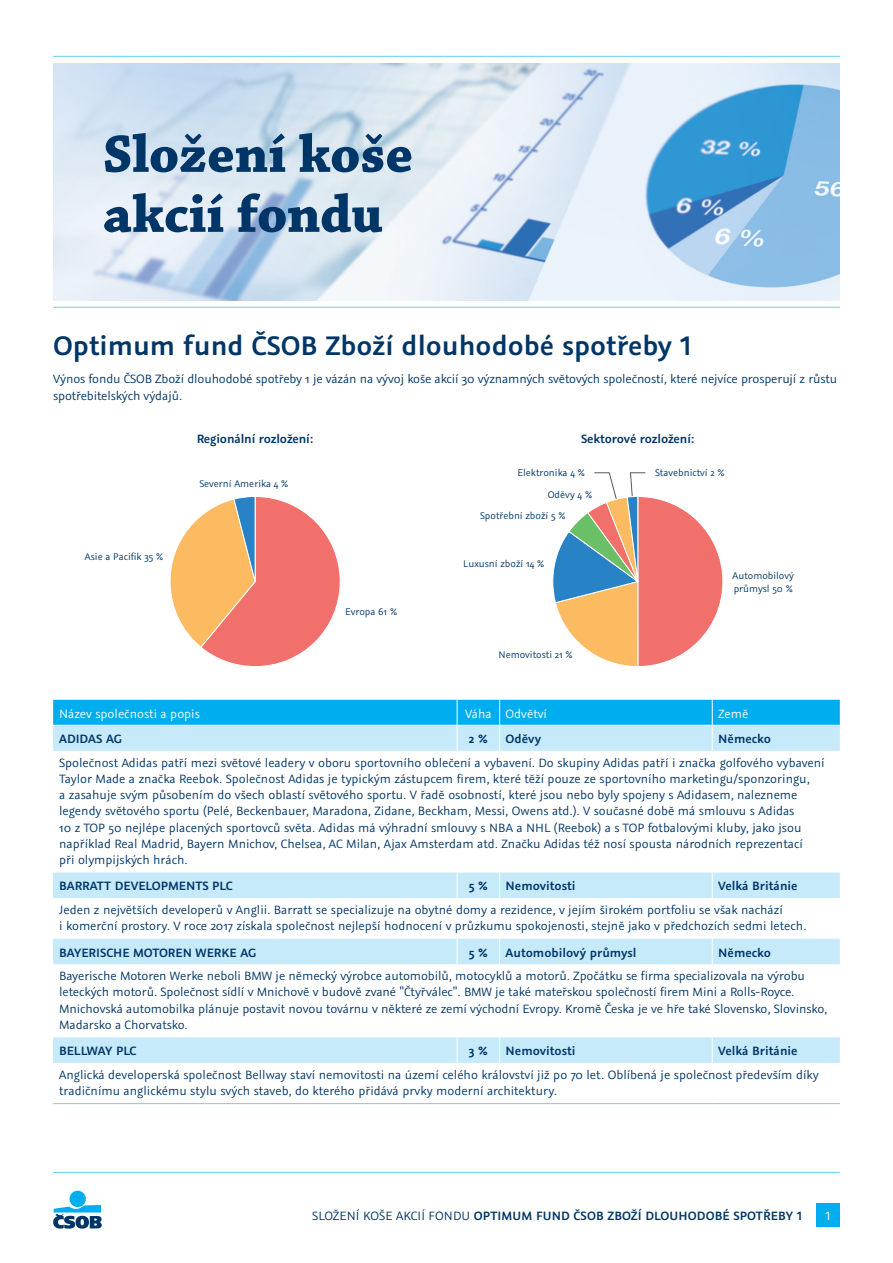
<style>
.page{position:relative;width:893px;height:1263px;background:#fff}
.page>*{position:absolute;margin:0;border:0;box-sizing:border-box;transform-origin:0 0}
.t1{font:600 30px "Graublau Sans";color:#003667}
.t2{font:13.5px/16.2px "Graublau Sans";color:#003667}
.normal_text{font:600 13.5px "Graublau Sans";color:#003667}
.normal_text-2{font:13.5px "Graublau Sans";color:#fff}
.popis_grafu_grb{font:10.8px/12.9px "Graublau Sans";color:#003667}
.s1{font-weight:400}
</style>
<div class="page">
<div style="left:69px;top:1191px;width:17px;height:16px;background:#00aeef;border-radius:50%"></div>
<svg style="left:53px;top:1205px;width:49px;height:23px"></svg>
<hr style="left:53px;top:1172px;width:787px;height:1px;background:#6bcff6">
<div style="left:816px;top:1203px;width:24px;height:24px;background:#00aeef"></div>
<hr style="left:53px;top:56px;width:787px;height:1px;background:#6bcff6">
<hr style="left:53px;top:307px;width:787px;height:1px;background:#6bcff6">
<img style="left:53px;top:63px;width:787px;height:238px">
<hr style="left:64px;top:120px;width:765px;height:1px;background:#6bcff6">
<svg style="left:105px;top:133px;width:180px;height:39px;background:#7092b0"></svg>
<svg style="left:299px;top:133px;width:112px;height:39px;background:#7394af"></svg>
<svg style="left:104px;top:193px;width:119px;height:39px;background:#7f9cb6"></svg>
<svg style="left:238px;top:193px;width:144px;height:39px;background:#6c8eae"></svg>
<svg style="left:53px;top:872px;width:787px;height:191px"></svg>
<svg style="left:457px;top:939px;width:1px;height:25px"></svg>
<svg style="left:499px;top:939px;width:1px;height:25px"></svg>
<svg style="left:712px;top:939px;width:1px;height:25px"></svg>
<svg style="left:457px;top:872px;width:1px;height:26px"></svg>
<svg style="left:499px;top:872px;width:1px;height:26px"></svg>
<svg style="left:712px;top:872px;width:1px;height:26px"></svg>
<svg style="left:457px;top:1037px;width:1px;height:26px"></svg>
<svg style="left:499px;top:1037px;width:1px;height:26px"></svg>
<svg style="left:712px;top:1037px;width:1px;height:26px"></svg>
<svg style="left:53px;top:700px;width:787px;height:51px;background:#64ccf4"></svg>
<hr style="left:53px;top:725px;width:404px;height:1px;background:#fff">
<hr style="left:457px;top:725px;width:43px;height:1px;background:#fff">
<hr style="left:500px;top:725px;width:212px;height:1px;background:#fff">
<hr style="left:712px;top:725px;width:128px;height:1px;background:#fff">
<hr style="left:53px;top:1103px;width:404px;height:1px;background:#6bcff6">
<hr style="left:457px;top:1103px;width:43px;height:1px;background:#6bcff6">
<hr style="left:500px;top:1103px;width:212px;height:1px;background:#6bcff6">
<hr style="left:712px;top:1103px;width:128px;height:1px;background:#6bcff6">
<svg style="left:170px;top:496px;width:170px;height:170px"></svg>
<svg style="left:552px;top:472px;width:171px;height:194px"></svg>
<p class="t1" style="left:53px;top:326px;width:640px">Optimum fund ČSOB Zboží dlouhodobé spotřeby 1</p>
<p class="t2" style="left:53px;top:371px;width:786px">Výnos fondu ČSOB Zboží dlouhodobé spotřeby 1 je vázán na vývoj koše akcií 30 významných světových společností, které nejvíce prosperují z růstu spotřebitelských výdajů.</p>
<p class="normal_text" style="left:197px;top:430px;width:118px">Regionální rozložení:</p>
<p class="normal_text" style="left:581px;top:430px;width:115px">Sektorové rozložení:</p>
<p class="popis_grafu_grb" style="left:85px;top:550px;width:80px">Asie a Pacifik 35 %</p>
<p class="popis_grafu_grb" style="left:199px;top:477px;width:90px">Severní Amerika 4 %</p>
<p class="popis_grafu_grb" style="left:345px;top:605px;width:53px">Evropa 61 %</p>
<p class="popis_grafu_grb" style="left:517px;top:467px;width:69px">Elektronika 4 %</p>
<p class="popis_grafu_grb" style="left:548px;top:488px;width:46px">Oděvy 4 %</p>
<p class="popis_grafu_grb" style="left:480px;top:509px;width:87px">Spotřební zboží 5 %</p>
<p class="popis_grafu_grb" style="left:463px;top:557px;width:83px">Luxusní zboží 14 %</p>
<p class="popis_grafu_grb" style="left:498px;top:648px;width:76px">Nemovitosti 21 %</p>
<p class="popis_grafu_grb" style="left:655px;top:467px;width:71px">Stavebnictví 2 %</p>
<p class="popis_grafu_grb" style="left:732px;top:569px;width:63px">Automobilový průmysl 50 %</p>
<p class="normal_text-2" style="left:59px;top:705px;width:142px">Název společnosti a popis</p>
<p class="normal_text-2" style="left:465px;top:705px;width:28px">Váha</p>
<p class="normal_text-2" style="left:506px;top:705px;width:43px">Odvětví</p>
<p class="normal_text-2" style="left:718px;top:705px;width:32px">Země</p>
<p class="normal_text" style="left:59px;top:730px;width:64px">ADIDAS AG</p>
<p class="normal_text" style="left:469px;top:730px;width:20px">2 %</p>
<p class="normal_text" style="left:506px;top:730px;width:37px">Oděvy</p>
<p class="normal_text" style="left:718px;top:730px;width:54px">Německo</p>
<p class="t2" style="left:59px;top:754px;width:767px">Společnost Adidas patří mezi světové leadery v oboru sportovního oblečení a vybavení. Do skupiny Adidas patří i značka golfového vybavení Taylor Made a značka Reebok. Společnost Adidas je typickým zástupcem firem, které těží pouze ze sportovního marketingu/sponzoringu,<br>a zasahuje svým působením do všech oblastí světového sportu. V řadě osobností, které jsou nebo byly spojeny s Adidasem, nalezneme legendy světového sportu (Pelé, Beckenbauer, Maradona, Zidane, Beckham, Messi, Owens atd.). V současné době má smlouvu s Adidas<br>10 z TOP 50 nejlépe placených sportovců světa. Adidas má výhradní smlouvy s NBA a NHL (Reebok) a s TOP fotbalovými kluby, jako jsou například Real Madrid, Bayern Mnichov, Chelsea, AC Milan, Ajax Amsterdam atd. Značku Adidas též nosí spousta národních reprezentací<br>při olympijských hrách.</p>
<p class="normal_text" style="left:59px;top:877px;width:175px">BARRATT DEVELOPMENTS PLC</p>
<p class="normal_text" style="left:469px;top:877px;width:21px">5 %</p>
<p class="normal_text" style="left:506px;top:877px;width:71px">Nemovitosti</p>
<p class="normal_text" style="left:718px;top:877px;width:81px">Velká Británie</p>
<p class="t2" style="left:59px;top:902px;width:749px">Jeden z největších developerů v Anglii. Barratt se specializuje na obytné domy a rezidence, v jejím širokém portfoliu se však nachází<br>i komerční prostory. V roce 2017 získala společnost nejlepší hodnocení v průzkumu spokojenosti, stejně jako v předchozích sedmi letech.</p>
<p class="normal_text" style="left:59px;top:944px;width:199px">BAYERISCHE MOTOREN WERKE AG</p>
<p class="normal_text" style="left:469px;top:944px;width:21px">5 %</p>
<p class="normal_text" style="left:506px;top:944px;width:132px">Automobilový průmysl</p>
<p class="normal_text" style="left:718px;top:944px;width:54px">Německo</p>
<p class="t2" style="left:59px;top:968px;width:770px">Bayerische Motoren Werke neboli BMW je německý výrobce automobilů, motocyklů a motorů. Zpočátku se firma specializovala na výrobu leteckých motorů. Společnost sídlí v Mnichově v budově zvané "Čtyřválec". BMW je také mateřskou společností firem Mini a Rolls-Royce.<br>Mnichovská automobilka plánuje postavit novou továrnu v některé ze zemí východní Evropy. Kromě Česka je ve hře také Slovensko, Slovinsko, Maďarsko a Chorvatsko.</p>
<p class="normal_text" style="left:59px;top:1042px;width:79px">BELLWAY PLC</p>
<p class="normal_text" style="left:469px;top:1042px;width:20px">3 %</p>
<p class="normal_text" style="left:506px;top:1042px;width:71px">Nemovitosti</p>
<p class="normal_text" style="left:718px;top:1042px;width:81px">Velká Británie</p>
<p class="t2" style="left:59px;top:1066px;width:761px">Anglická developerská společnost Bellway staví nemovitosti na území celého království již po 70 let. Oblíbená je společnost především díky tradičnímu anglickému stylu svých staveb, do kterého přidává prvky moderní architektury.</p>
<p class="normal_text" style="left:312px;top:1207px;width:491px"><span class="s1">SLOŽENÍ KOŠE AKCIÍ FONDU</span> OPTIMUM FUND ČSOB ZBOŽÍ DLOUHODOBÉ SPOTŘEBY 1</p>
<p class="normal_text-2" style="left:825px;top:1208px;width:6px">1</p>
</div>
